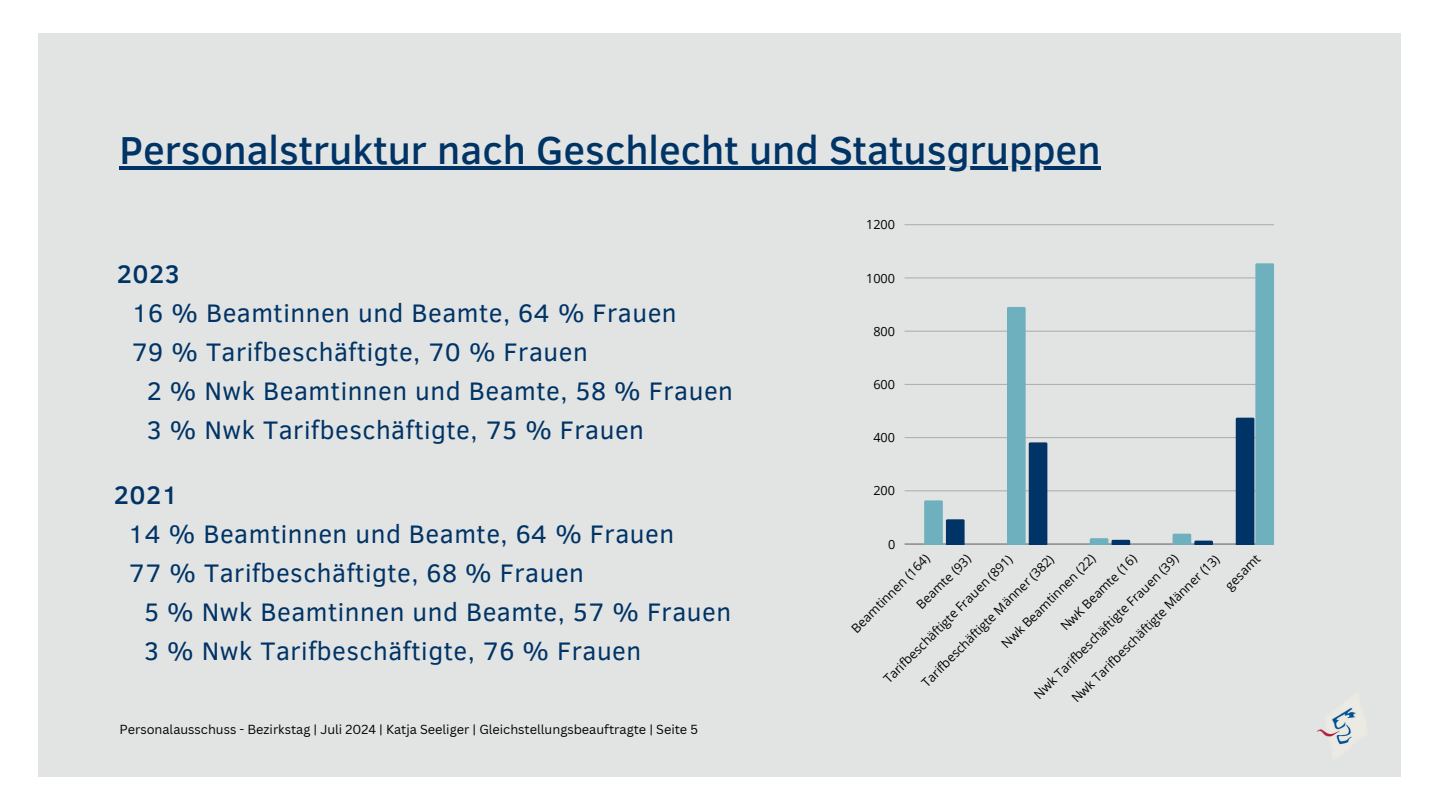
<style>
.page{position:relative;width:1440px;height:810px;background:#fff}
.page>*{position:absolute;margin:0;border:0;box-sizing:border-box;transform-origin:0 0}
.t1{font:500 40px "Clear Sans";color:#036}
.t2{font:26px "Clear Sans";letter-spacing:.02em;color:#036}
.t3{font:500 26px "Clear Sans";letter-spacing:.02em;color:#036}
.t4{font:12.8px "Canva Sans";color:#000}
.t5{font:12.7px "Open Sans";color:#000}
</style>
<div class="page">
<div style="left:38px;top:33px;width:1363px;height:744px;background:#e2e4e3"></div>
<hr style="left:905px;top:544px;width:369px;height:1px;background:#000;opacity:.6">
<hr style="left:905px;top:491px;width:369px;height:1px;background:#cfd1d0">
<hr style="left:905px;top:437px;width:369px;height:1px;background:#b0b1b1">
<hr style="left:905px;top:384px;width:369px;height:1px;background:#afb1b0">
<hr style="left:905px;top:331px;width:369px;height:1px;background:#bbbdbc">
<hr style="left:905px;top:278px;width:369px;height:1px;background:#c9caca">
<hr style="left:905px;top:225px;width:369px;height:1px;background:#d5d7d6">
<svg style="left:924px;top:500px;width:41px;height:44px"></svg>
<svg style="left:1007px;top:307px;width:40px;height:237px"></svg>
<svg style="left:1090px;top:538px;width:40px;height:6px"></svg>
<svg style="left:1173px;top:534px;width:40px;height:10px"></svg>
<svg style="left:1236px;top:263px;width:38px;height:281px"></svg>
<hr style="left:119px;top:167px;width:982px;height:3px;background:#036">
<img style="left:1317px;top:708px;width:39px;height:37px">
<p class="t1" style="left:119px;top:121px;width:983px">Personalstruktur nach Geschlecht und Statusgruppen</p>
<h1 class="t3" style="left:117px;top:255px;width:65px">2023</h1>
<h2 class="t2" style="left:132px;top:294px;width:546px">16 % Beamtinnen und Beamte, 64 % Frauen</h2>
<h2 class="t2" style="left:132px;top:333px;width:458px">79 % Tarifbeschäftigte, 70 % Frauen</h2>
<h2 class="t2" style="left:147px;top:372px;width:588px">2 % Nwk Beamtinnen und Beamte, 58 % Frauen</h2>
<h2 class="t2" style="left:147px;top:411px;width:499px">3 % Nwk Tarifbeschäftigte, 75 % Frauen</h2>
<p class="t3" style="left:114px;top:476px;width:66px">2021</p>
<p class="t2" style="left:128px;top:515px;width:547px">14 % Beamtinnen und Beamte, 64 % Frauen</p>
<p class="t2" style="left:129px;top:554px;width:457px">77 % Tarifbeschäftigte, 68 % Frauen</p>
<p class="t2" style="left:144px;top:593px;width:589px">5 % Nwk Beamtinnen und Beamte, 57 % Frauen</p>
<p class="t2" style="left:144px;top:632px;width:499px">3 % Nwk Tarifbeschäftigte, 76 % Frauen</p>
<p class="t4" style="left:119px;top:720px;width:580px">Personalausschuss - Bezirkstag | Juli 2024 | Katja Seeliger | Gleichstellungsbeauftragte | Seite 5</p>
<p class="t5" style="left:866px;top:216px;width:30px">1200</p>
<p class="t5" style="left:866px;top:269px;width:30px">1000</p>
<p class="t5" style="left:873px;top:322px;width:23px">800</p>
<p class="t5" style="left:873px;top:375px;width:23px">600</p>
<p class="t5" style="left:873px;top:429px;width:23px">400</p>
<p class="t5" style="left:873px;top:482px;width:23px">200</p>
<p class="t5" style="left:888px;top:535px;width:9px">0</p>
<p class="t5" style="left:997px;top:640px;width:128px;rotate:-45deg">Nwk Beamtinnen (22)</p>
<p class="t5" style="left:847px;top:624px;width:106px;rotate:-45deg">Beamtinnen (164)</p>
<p class="t5" style="left:1056px;top:622px;width:103px;rotate:-45deg">NwK Beamte (16)</p>
<p class="t5" style="left:1030px;top:690px;width:199px;rotate:-45deg">Nwk Tarifbeschäftigte Frauen (39)</p>
<p class="t5" style="left:912px;top:600px;width:72px;rotate:-45deg">Beamte (93)</p>
<p class="t5" style="left:918px;top:678px;width:182px;rotate:-45deg">Tarifbeschäftigte Männer (382)</p>
<p class="t5" style="left:880px;top:675px;width:177px;rotate:-45deg">Tarifbeschäftigte Frauen (891)</p>
<p class="t5" style="left:1068px;top:694px;width:204px;rotate:-45deg">Nwk Tarifbeschäftigte Männer (13)</p>
<p class="t5" style="left:1221px;top:581px;width:45px;rotate:-45deg">gesamt</p>
</div>
